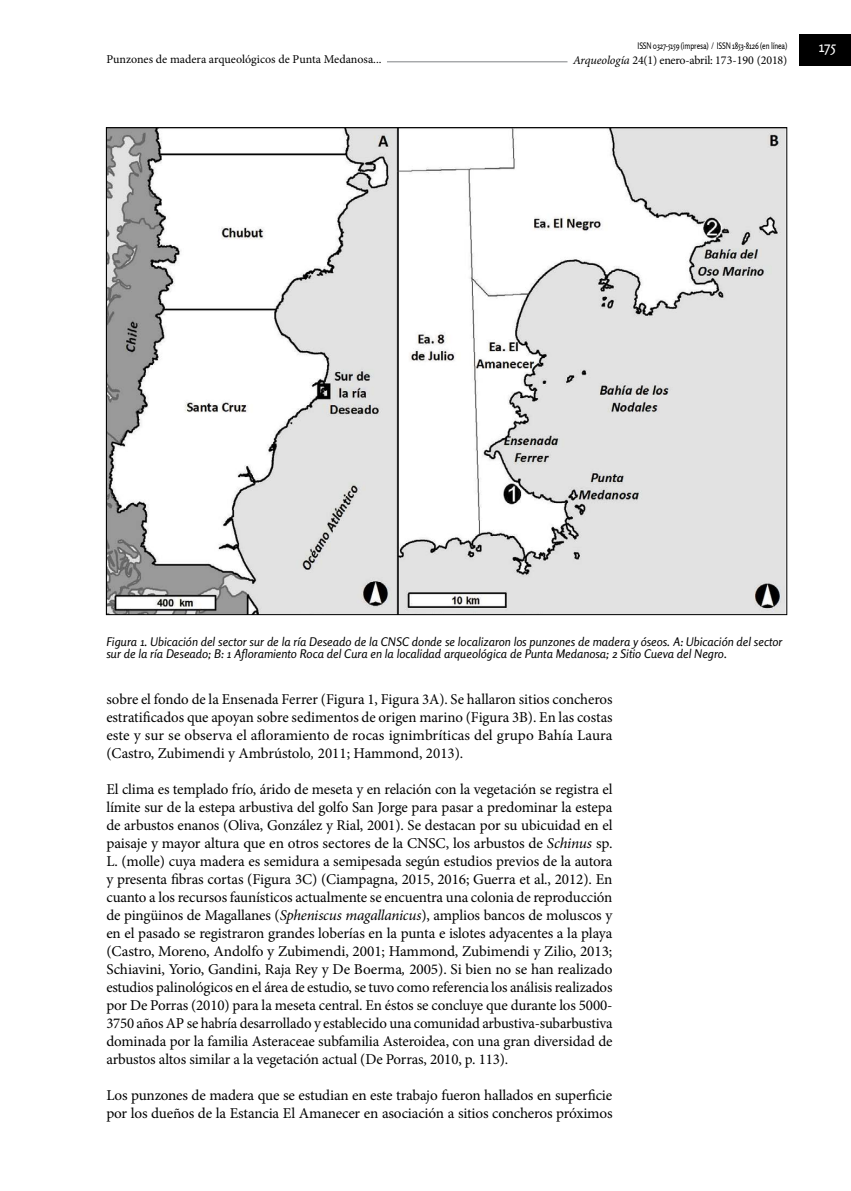
<style>
.page{position:relative;width:851px;height:1191px;background:#fff}
.page>*{position:absolute;margin:0;border:0;box-sizing:border-box;transform-origin:0 0}
.t1{font:15px/18px "Minion Pro";letter-spacing:-.01em;color:#000;text-align:justify}
.t2{font:15px "Rosario";color:#fff}
.t3{font:italic 12px/12px "Rosario";color:#000}
.t4{font:12px "Minion Pro";color:#000}
.t5{font:12px "Minion Pro";letter-spacing:-.02em;color:#000}
.t6{font:9px "Rosario";letter-spacing:-.02em;color:#000;scale:.8 1}
.s1{font-style:italic}
</style>
<div class="page">
<hr style="left:112px;top:61px;width:616px;height:1px;background:#808285">
<div style="left:567px;top:53px;width:220px;height:15px;background:#fff"></div>
<div style="left:799px;top:35px;width:51px;height:31px;background:#000"></div>
<div style="left:106px;top:52px;width:281px;height:15px;background:#fff"></div>
<img style="left:108px;top:129px;width:677px;height:484px">
<p class="t4" style="left:106px;top:51px;width:276px">Punzones de madera arqueológicos de Punta Medanosa...</p>
<p class="t6" style="left:637px;top:41px;width:188px">ISSN 0327-5159 (impresa) / ISSN 1853-8126 (en línea)</p>
<p class="t5" style="left:573px;top:52px;width:216px"><span class="s1">Arqueología</span> 24(1) enero-abril: 173-190 (2018)</p>
<p class="t2" style="left:818px;top:38px;width:19px">175</p>
<p class="t3" style="left:106px;top:635px;width:677px">Figura 1. Ubicación del sector sur de la ría Deseado de la CNSC donde se localizaron los punzones de madera y óseos. A: Ubicación del sector sur de la ría Deseado; B: 1 Afloramiento Roca del Cura en la localidad arqueológica de Punta Medanosa; 2 Sitio Cueva del Negro.</p>
<p class="t1" style="left:106px;top:690px;width:507px">sobre el fondo de la Ensenada Ferrer (Figura 1, Figura 3A). Se hallaron sitios concheros estratificados que apoyan sobre sedimentos de origen marino (Figura 3B). En las costas este y sur se observa el afloramiento de rocas ignimbríticas del grupo Bahía Laura (Castro, Zubimendi y Ambrústolo<span class="s1">,</span> 2011; Hammond, 2013).</p>
<p class="t1" style="left:106px;top:780px;width:507px">El clima es templado frío, árido de meseta y en relación con la vegetación se registra el límite sur de la estepa arbustiva del golfo San Jorge para pasar a predominar la estepa de arbustos enanos (Oliva, González y Rial, 2001). Se destacan por su ubicuidad en el paisaje y mayor altura que en otros sectores de la CNSC, los arbustos de <span class="s1">Schinus</span> sp.<br>L. (molle) cuya madera es semidura a semipesada según estudios previos de la autora y presenta fibras cortas (Figura 3C) (Ciampagna, 2015, 2016; Guerra et al., 2012). En cuanto a los recursos faunísticos actualmente se encuentra una colonia de reproducción de pingüinos de Magallanes (<span class="s1">Spheniscus magallanicus</span>), amplios bancos de moluscos y en el pasado se registraron grandes loberías en la punta e islotes adyacentes a la playa (Castro, Moreno, Andolfo y Zubimendi, 2001; Hammond, Zubimendi y Zilio, 2013; Schiavini, Yorio, Gandini, Raja Rey y De Boerma<span class="s1">,</span> 2005). Si bien no se han realizado estudios palinológicos en el área de estudio, se tuvo como referencia los análisis realizados por De Porras (2010) para la meseta central. En éstos se concluye que durante los 5000- 3750 años AP se habría desarrollado y establecido una comunidad arbustiva-subarbustiva dominada por la familia Asteraceae subfamilia Asteroidea, con una gran diversidad de arbustos altos similar a la vegetación actual (De Porras, 2010, p. 113).</p>
<p class="t1" style="left:106px;top:1086px;width:507px">Los punzones de madera que se estudian en este trabajo fueron hallados en superficie por los dueños de la Estancia El Amanecer en asociación a sitios concheros próximos</p>
</div>
